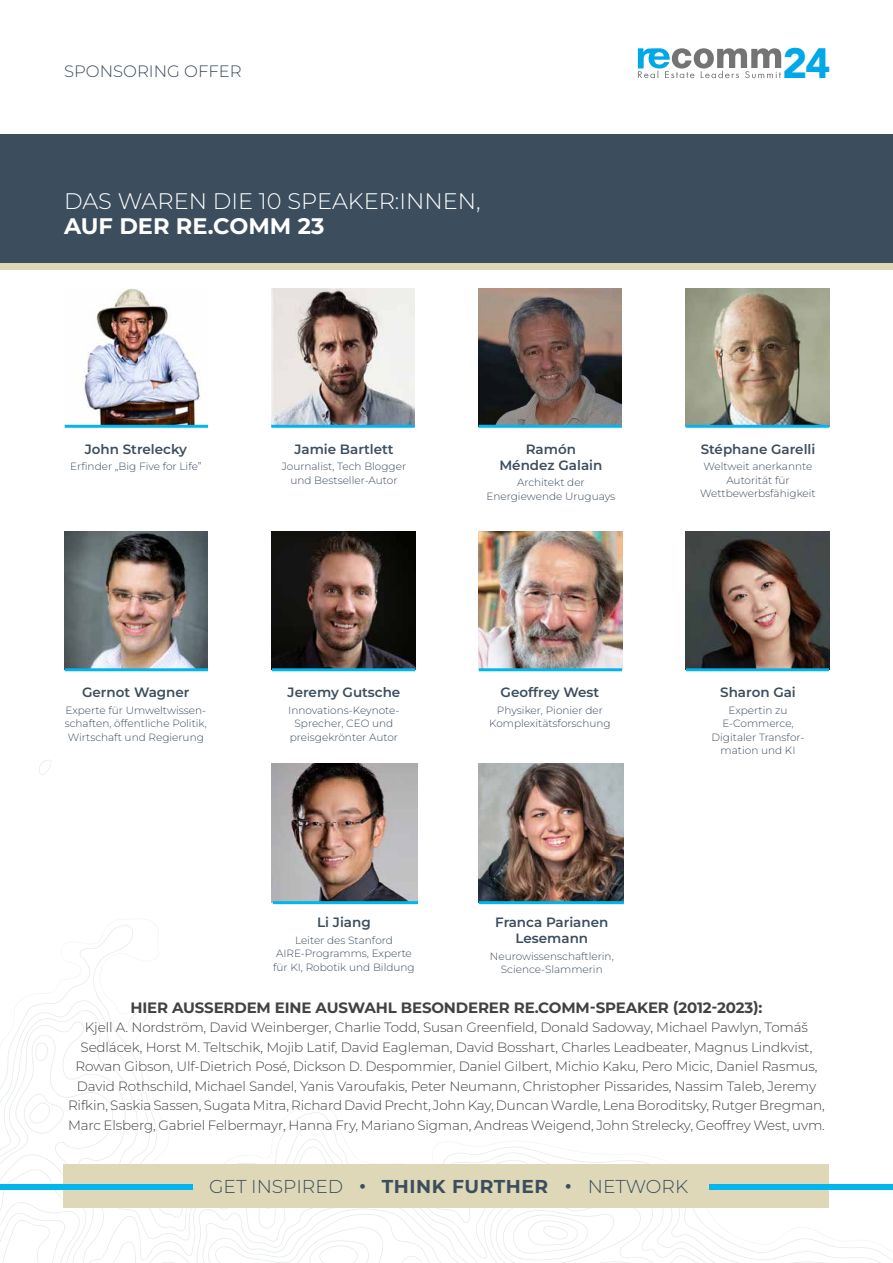
<style>
.page{position:relative;width:893px;height:1263px;background:#fff}
.page>*{position:absolute;margin:0;border:0;box-sizing:border-box;transform-origin:0 0}
.t1{font:900 42px "Avenir";color:#00a8e7}
.t2{font:300 22.5px "Montserrat";color:#fff}
.t3{font:700 22.5px "Montserrat";color:#fff}
.t4{font:300 18.6px "Montserrat";color:#3c4d5d}
.t5{font:300 16.5px "Montserrat";color:#3c4d5d}
.t6{font:700 15px "Montserrat";letter-spacing:-.01em;color:#424241}
.t7{font:300 13.5px/19.5px "Montserrat";letter-spacing:-.01em;color:#424241;text-align:center}
.t8{font:600 13.5px/16.2px "Montserrat";color:#3c4d5d;text-align:center}
.t9{font:300 10.5px/13.5px "Montserrat";color:#3c4d5d;text-align:center}
.s1{font-weight:700}
</style>
<div class="page">
<svg style="left:39px;top:760px;width:13px;height:15px"></svg>
<svg style="left:0;top:925px;width:543px;height:228px"></svg>
<svg style="left:128px;top:1010px;width:20px;height:19px"></svg>
<svg style="left:35px;top:1042px;width:14px;height:19px"></svg>
<svg style="left:23px;top:1094px;width:41px;height:41px"></svg>
<svg style="left:0;top:1153px;width:893px;height:110px"></svg>
<svg style="left:113px;top:1208px;width:610px;height:55px"></svg>
<div style="left:64px;top:1164px;width:765px;height:44px;background:#ded8b8"></div>
<div style="left:0;top:1184px;width:192px;height:5px;background:#00b6ed"></div>
<div style="left:709px;top:1184px;width:184px;height:5px;background:#00b6ed"></div>
<div style="left:0;top:227px;width:893px;height:43px;background:#ded8b8"></div>
<div style="left:0;top:134px;width:893px;height:128px;background:#3c4d5d"></div>
<svg style="left:638px;top:48px;width:143px;height:30px"></svg>
<img style="left:272px;top:763px;width:145px;height:140px">
<img style="left:65px;top:532px;width:143px;height:136px">
<img style="left:65px;top:288px;width:143px;height:137px">
<hr style="left:65px;top:425px;width:143px;height:3px;background:#00b6ed">
<img style="left:272px;top:532px;width:143px;height:136px">
<img style="left:479px;top:532px;width:143px;height:136px">
<img style="left:479px;top:288px;width:143px;height:137px">
<img style="left:686px;top:532px;width:143px;height:136px">
<img style="left:686px;top:288px;width:143px;height:137px">
<img style="left:479px;top:763px;width:145px;height:138px">
<img style="left:271px;top:288px;width:144px;height:137px">
<hr style="left:271px;top:425px;width:144px;height:3px;background:#00b6ed">
<hr style="left:479px;top:425px;width:143px;height:3px;background:#00b6ed">
<hr style="left:686px;top:425px;width:143px;height:3px;background:#00b6ed">
<hr style="left:65px;top:668px;width:143px;height:3px;background:#00b6ed">
<hr style="left:272px;top:668px;width:143px;height:3px;background:#00b6ed">
<hr style="left:273px;top:901px;width:145px;height:3px;background:#00b6ed">
<hr style="left:479px;top:901px;width:145px;height:3px;background:#00b6ed">
<hr style="left:479px;top:668px;width:143px;height:3px;background:#00b6ed">
<hr style="left:686px;top:668px;width:143px;height:3px;background:#00b6ed">
<p class="t5" style="left:64px;top:59px;width:179px">SPONSORING OFFER</p>
<h2 class="t2" style="left:64px;top:185px;width:418px">DAS WAREN DIE 10 SPEAKER:INNEN,</h2>
<h2 class="t3" style="left:64px;top:210px;width:262px">AUF DER RE.COMM 23</h2>
<p class="t8" style="left:85px;top:440px;width:104px">John Strelecky</p>
<p class="t9" style="left:70px;top:459px;width:133px">Erfinder „Big Five for Life”</p>
<p class="t8" style="left:294px;top:440px;width:101px">Jamie Bartlett</p>
<p class="t9" style="left:282px;top:459px;width:126px">Journalist, Tech Blogger und Bestseller-Autor</p>
<p class="t8" style="left:499px;top:440px;width:104px">Ramón<br>Méndez Galain</p>
<p class="t9" style="left:486px;top:475px;width:130px">Architekt der<br>Energiewende Uruguays</p>
<p class="t8" style="left:82px;top:684px;width:109px">Gernot Wagner</p>
<p class="t9" style="left:65px;top:703px;width:144px;text-align:justify">Experte für Umweltwissen&shy;schaften, öffentliche Politik, Wirtschaft und Regierung</p>
<p class="t8" style="left:288px;top:684px;width:114px">Jeremy Gutsche</p>
<p class="t9" style="left:288px;top:703px;width:113px">Innovations-Keynote-<br>Sprecher, CEO und preisgekrönter Autor</p>
<p class="t8" style="left:317px;top:913px;width:55px">Li Jiang</p>
<p class="t9" style="left:273px;top:933px;width:143px">Leiter des Stanford<br>AIRE-Programms, Experte für KI, Robotik und Bildung</p>
<p class="t8" style="left:501px;top:684px;width:100px">Geoffrey West</p>
<p class="t9" style="left:489px;top:703px;width:123px">Physiker, Pionier der<br>Komplexitätsforschung</p>
<p class="t8" style="left:495px;top:913px;width:115px">Franca Parianen<br>Lesemann</p>
<p class="t9" style="left:490px;top:949px;width:125px">Neurowissenschaftlerin,<br>Science-Slammerin</p>
<h1 class="t1" style="left:782px;top:27px;width:49px">24</h1>
<p class="t8" style="left:701px;top:440px;width:116px">Stéphane Garelli</p>
<p class="t9" style="left:700px;top:459px;width:117px">Weltweit anerkannte<br>Autorität für<br>Wettbewerbsfähigkeit</p>
<p class="t8" style="left:720px;top:684px;width:77px">Sharon Gai</p>
<p class="t9" style="left:712px;top:703px;width:94px">Expertin zu<br>E-Commerce,<br>Digitaler Transfor&shy;mation und KI</p>
<p class="t6" style="left:130px;top:996px;width:634px">HIER AUSSERDEM EINE AUSWAHL BESONDERER RE.COMM-SPEAKER (2012-2023):</p>
<p class="t7" style="left:68px;top:1017px;width:758px">Kjell A. Nordström, David Weinberger, Charlie Todd, Susan Greenfield, Donald Sadoway, Michael Pawlyn, Tomáš Sedlácek, Horst M. Teltschik, Mojib Latif, David Eagleman, David Bosshart, Charles Leadbeater, Magnus Lindkvist, Rowan Gibson, Ulf-Dietrich Posé, Dickson D. Despommier, Daniel Gilbert, Michio Kaku, Pero Micic, Daniel Rasmus, David Rothschild, Michael Sandel, Yanis Varoufakis, Peter Neumann, Christopher Pissarides, Nassim Taleb, Jeremy Rifkin, Saskia Sassen, Sugata Mitra, Richard David Precht, John Kay, Duncan Wardle, Lena Boroditsky, Rutger Bregman, Marc Elsberg, Gabriel Felbermayr, Hanna Fry, Mariano Sigman, Andreas Weigend, John Strelecky, Geoffrey West, uvm.</p>
<h3 class="t4" style="left:209px;top:1174px;width:480px">GET INSPIRED <span class="s1">• THINK FURTHER •</span> NETWORK</h3>
</div>
